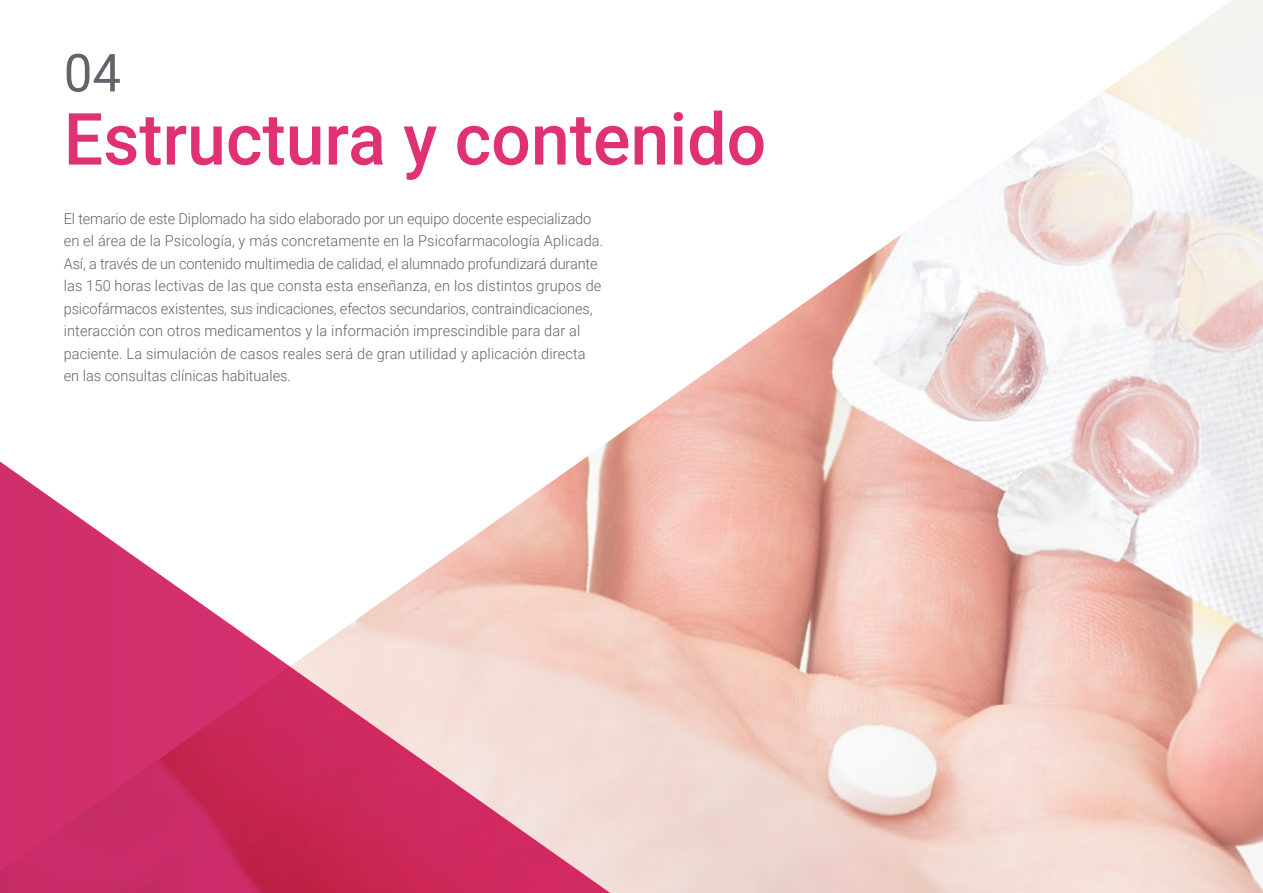
<style>
.page{position:relative;width:1263px;height:893px;background:#fff}
.page>*{position:absolute;margin:0;border:0;box-sizing:border-box;transform-origin:0 0}
.t1{font:500 72px "Roboto";color:#df3174}
.t2{font:52.5px "Roboto";color:#61646a}
.t3{font:300 15px/22.5px "Roboto";color:#61646a}
</style>
<div class="page">
<img style="left:603px;top:0;width:660px;height:893px">
<svg style="left:0;top:446px;width:640px;height:447px"></svg>
<h2 class="t2" style="left:64px;top:36px;width:59px">04</h2>
<h1 class="t1" style="left:64px;top:89px;width:704px">Estructura y contenido</h1>
<p class="t3" style="left:64px;top:207px;width:541px">El temario de este Diplomado ha sido elaborado por un equipo docente especializado en el área de la Psicología, y más concretamente en la Psicofarmacología Aplicada.<br>Así, a través de un contenido multimedia de calidad, el alumnado profundizará durante las 150 horas lectivas de las que consta esta enseñanza, en los distintos grupos de psicofármacos existentes, sus indicaciones, efectos secundarios, contraindicaciones, interacción con otros medicamentos y la información imprescindible para dar al paciente. La simulación de casos reales será de gran utilidad y aplicación directa en las consultas clínicas habituales.</p>
</div>
